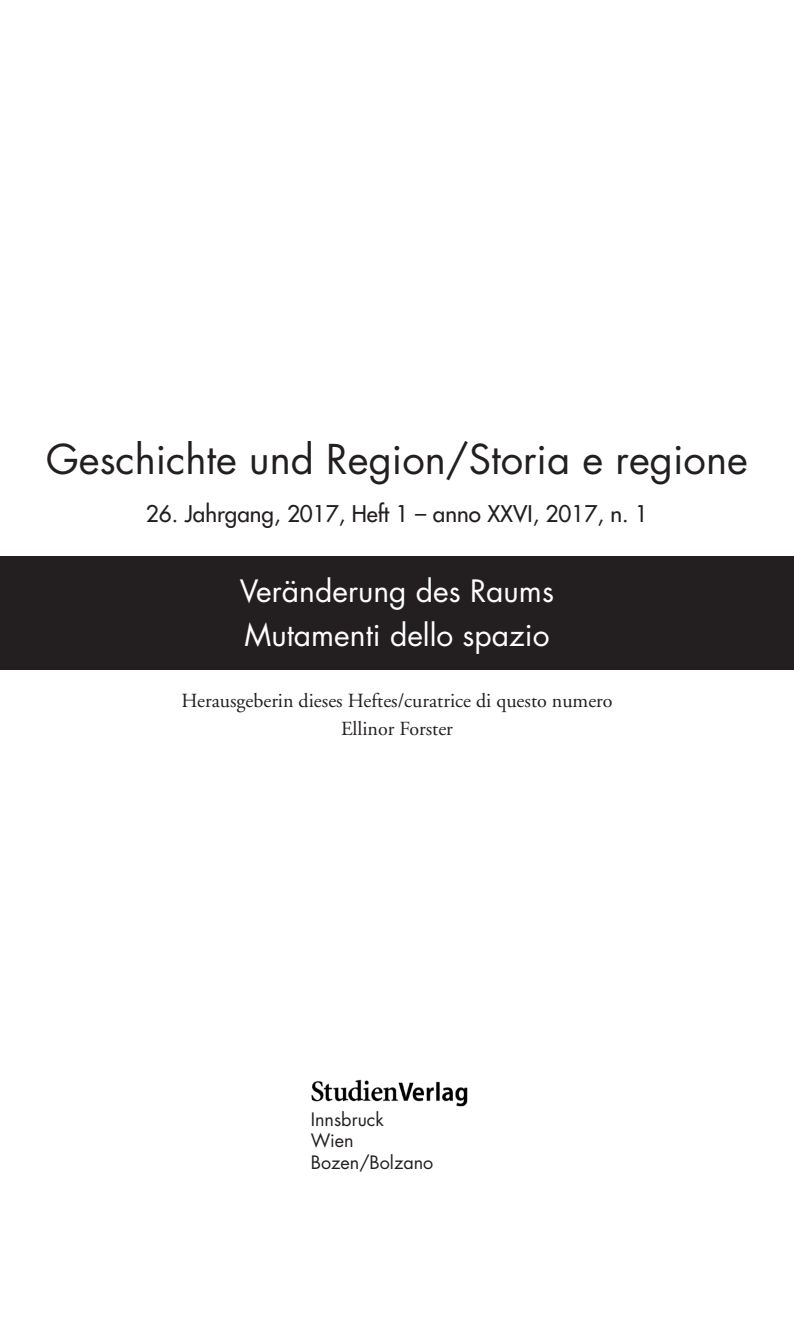
<style>
.page{position:relative;width:794px;height:1333px;background:#fff}
.page>*{position:absolute;margin:0;border:0;box-sizing:border-box;transform-origin:0 0}
.t1{font:40px "Futura";color:#231f20}
.t2{font:30px/44px "Futura";color:#fff}
.t3{font:22.4px "Futura";color:#231f20}
.t4{font:20px/28px "Adobe Garamond";color:#231f20;text-align:center}
.t5{font:18px/21.6px "Futura";color:#231f20}
</style>
<div class="page">
<img style="left:311px;top:1079px;width:157px;height:28px">
<div style="left:0;top:556px;width:794px;height:113px;background:#231f20"></div>
<h1 class="t1" style="left:46px;top:431px;width:703px">Geschichte und Region/Storia e regione</h1>
<p class="t3" style="left:146px;top:499px;width:503px">26. Jahrgang, 2017, Heft 1 – anno XXVI, 2017, n. 1</p>
<h2 class="t2" style="left:240px;top:568px;width:315px">Veränderung des Raums<br>Mutamenti dello spazio</h2>
<p class="t4" style="left:181px;top:686px;width:432px">Herausgeberin dieses Heftes/curatrice di questo numero<br>Ellinor Forster</p>
<p class="t5" style="left:311px;top:1108px;width:124px">Innsbruck<br>Wien<br>Bozen/Bolzano</p>
</div>
